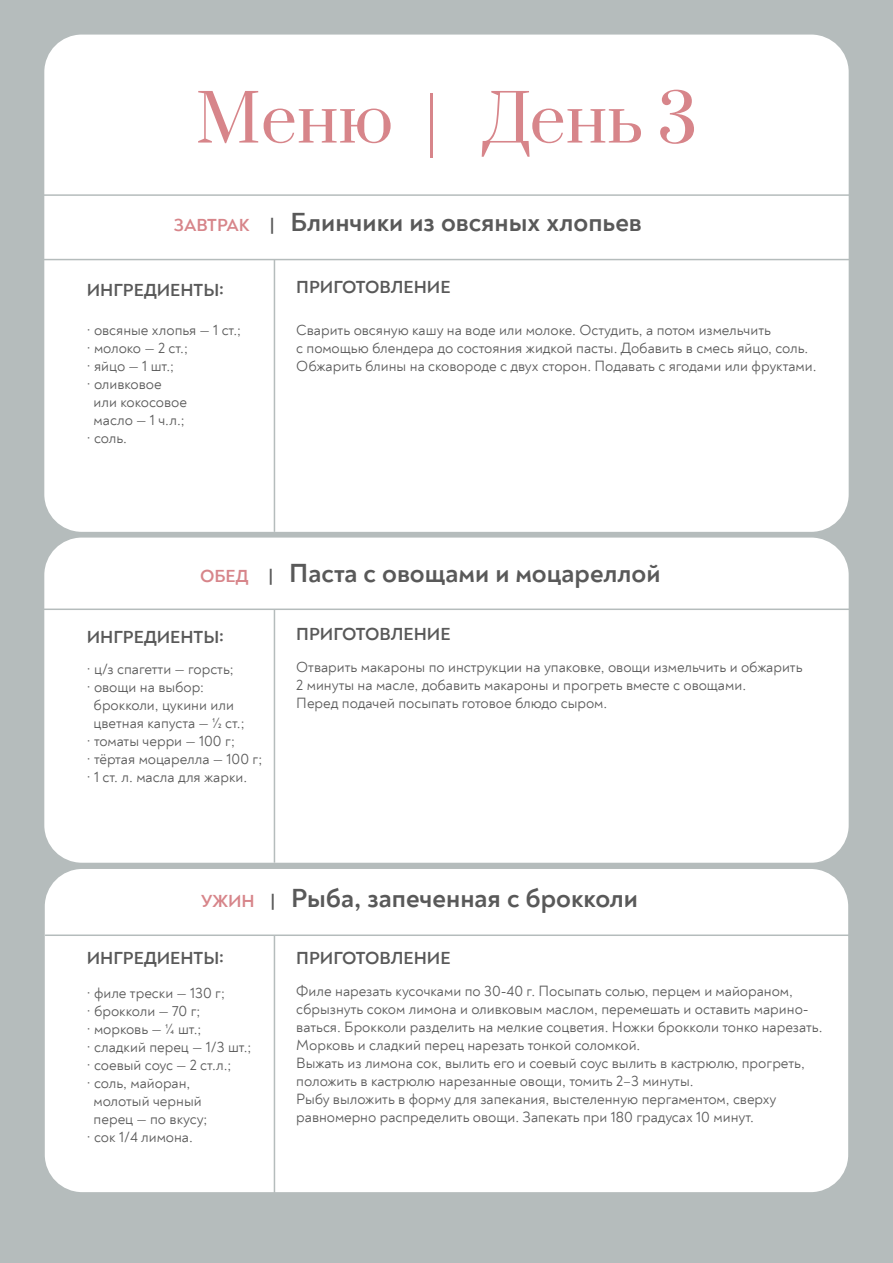
<style>
.page{position:relative;width:893px;height:1263px;background:#fff}
.page>*{position:absolute;margin:0;border:0;box-sizing:border-box;transform-origin:0 0}
.t1{font:64.5px "Prata";color:#d7858a}
.t2{font:700 27px "Noah";color:#595959}
.t3{font:700 18px "Noah";color:#595959}
.t4{font:15px/18px "Noah";color:#595959}
.s1{font-size:18px;color:#d7858a}
.s2{font-size:18px}
</style>
<div class="page">
<div style="left:0;top:0;width:892px;height:1263px;background:#b5bcbc"></div>
<div style="left:45px;top:869px;width:803px;height:323px;background:#fff;border-radius:37px"></div>
<div style="left:44px;top:35px;width:805px;height:497px;background:#fff;border-radius:37px"></div>
<hr style="left:19px;top:259px;width:855px;height:1px;background:#b5bcbc">
<div style="left:44px;top:538px;width:805px;height:325px;background:#fff;border-radius:37px"></div>
<hr style="left:19px;top:608px;width:873px;height:2px;background:#b5bcbc">
<hr style="left:45px;top:934px;width:827px;height:2px;background:#b5bcbc">
<hr style="left:274px;top:260px;width:1px;height:272px;background:#b5bcbc">
<hr style="left:274px;top:609px;width:1px;height:254px;background:#b5bcbc">
<hr style="left:274px;top:935px;width:1px;height:287px;background:#b5bcbc">
<hr style="left:12px;top:194px;width:855px;height:2px;background:#b5bcbc">
<h1 class="t1" style="left:196px;top:65px;width:503px">Меню | День 3</h1>
<h2 class="t2" style="left:174px;top:205px;width:469px"><span class="s1">ЗАВТРАК</span> <span class="s2">|</span> Блинчики из овсяных хлопьев</h2>
<p class="t3" style="left:87px;top:278px;width:139px">ИНГРЕДИЕНТЫ:</p>
<p class="t4" style="left:87px;top:321px;width:156px">· овсяные хлопья — 1 ст.;</p>
<p class="t4" style="left:87px;top:339px;width:103px">· молоко — 2 ст.;</p>
<p class="t4" style="left:87px;top:357px;width:89px">· яйцо — 1 шт.;</p>
<p class="t4" style="left:87px;top:375px;width:76px">· оливковое</p>
<p class="t4" style="left:94px;top:393px;width:95px">или кокосовое</p>
<p class="t4" style="left:94px;top:411px;width:93px">масло — 1 ч.л.;</p>
<p class="t4" style="left:87px;top:429px;width:42px">· соль.</p>
<p class="t3" style="left:296px;top:276px;width:156px">ПРИГОТОВЛЕНИЕ</p>
<p class="t4" style="left:296px;top:321px;width:522px">Сварить овсяную кашу на воде или молоке. Остудить, а потом измельчить<br>с помощью блендера до состояния жидкой пасты. Добавить в смесь яйцо, соль.<br>Обжарить блины на сковороде с двух сторон. Подавать с ягодами или фруктами.</p>
<h2 class="t2" style="left:200px;top:555px;width:462px"><span class="s1">ОБЕД</span> <span class="s2">|</span> Паста с овощами и моцареллой</h2>
<p class="t3" style="left:87px;top:625px;width:139px">ИНГРЕДИЕНТЫ:</p>
<p class="t4" style="left:87px;top:660px;width:148px">· ц/з спагетти — горсть;</p>
<p class="t4" style="left:87px;top:678px;width:119px">· овощи на выбор:</p>
<p class="t4" style="left:94px;top:696px;width:142px">брокколи, цукини или</p>
<p class="t4" style="left:94px;top:714px;width:152px">цветная капуста — ½ ст.;</p>
<p class="t4" style="left:87px;top:732px;width:150px">· томаты черри — 100 г;</p>
<p class="t4" style="left:87px;top:750px;width:177px">· тёртая моцарелла — 100 г;</p>
<p class="t4" style="left:87px;top:768px;width:162px">· 1 ст. л. масла для жарки.</p>
<p class="t3" style="left:296px;top:623px;width:156px">ПРИГОТОВЛЕНИЕ</p>
<p class="t4" style="left:296px;top:658px;width:508px">Отварить макароны по инструкции на упаковке, овощи измельчить и обжарить<br>2 минуты на масле, добавить макароны и прогреть вместе с овощами.<br>Перед подачей посыпать готовое блюдо сыром.</p>
<h2 class="t2" style="left:201px;top:881px;width:439px"><span class="s1">УЖИН</span> <span class="s2">|</span> Рыба, запеченная с брокколи</h2>
<p class="t3" style="left:87px;top:946px;width:139px">ИНГРЕДИЕНТЫ:</p>
<p class="t4" style="left:87px;top:983px;width:140px">· филе трески — 130 г;</p>
<p class="t4" style="left:87px;top:1001px;width:115px">· брокколи — 70 г;</p>
<p class="t4" style="left:87px;top:1019px;width:116px">· морковь — ¼ шт.;</p>
<p class="t4" style="left:87px;top:1037px;width:166px">· сладкий перец — 1/3 шт.;</p>
<p class="t4" style="left:87px;top:1055px;width:146px">· соевый соус — 2 ст.л.;</p>
<p class="t4" style="left:87px;top:1073px;width:105px">· соль, майоран,</p>
<p class="t4" style="left:94px;top:1091px;width:110px">молотый черный</p>
<p class="t4" style="left:94px;top:1109px;width:115px">перец — по вкусу;</p>
<p class="t4" style="left:87px;top:1127px;width:108px">· сок 1/4 лимона.</p>
<p class="t3" style="left:296px;top:946px;width:156px">ПРИГОТОВЛЕНИЕ</p>
<p class="t4" style="left:296px;top:982px;width:528px">Филе нарезать кусочками по 30-40 г. Посыпать солью, перцем и майораном, сбрызнуть соком лимона и оливковым маслом, перемешать и оставить марино&shy;ваться. Брокколи разделить на мелкие соцветия. Ножки брокколи тонко нарезать.<br>Морковь и сладкий перец нарезать тонкой соломкой.<br>Выжать из лимона сок, вылить его и соевый соус вылить в кастрюлю, прогреть, положить в кастрюлю нарезанные овощи, томить 2–3 минуты.<br>Рыбу выложить в форму для запекания, выстеленную пергаментом, сверху равномерно распределить овощи. Запекать при 180 градусах 10 минут.</p>
</div>
